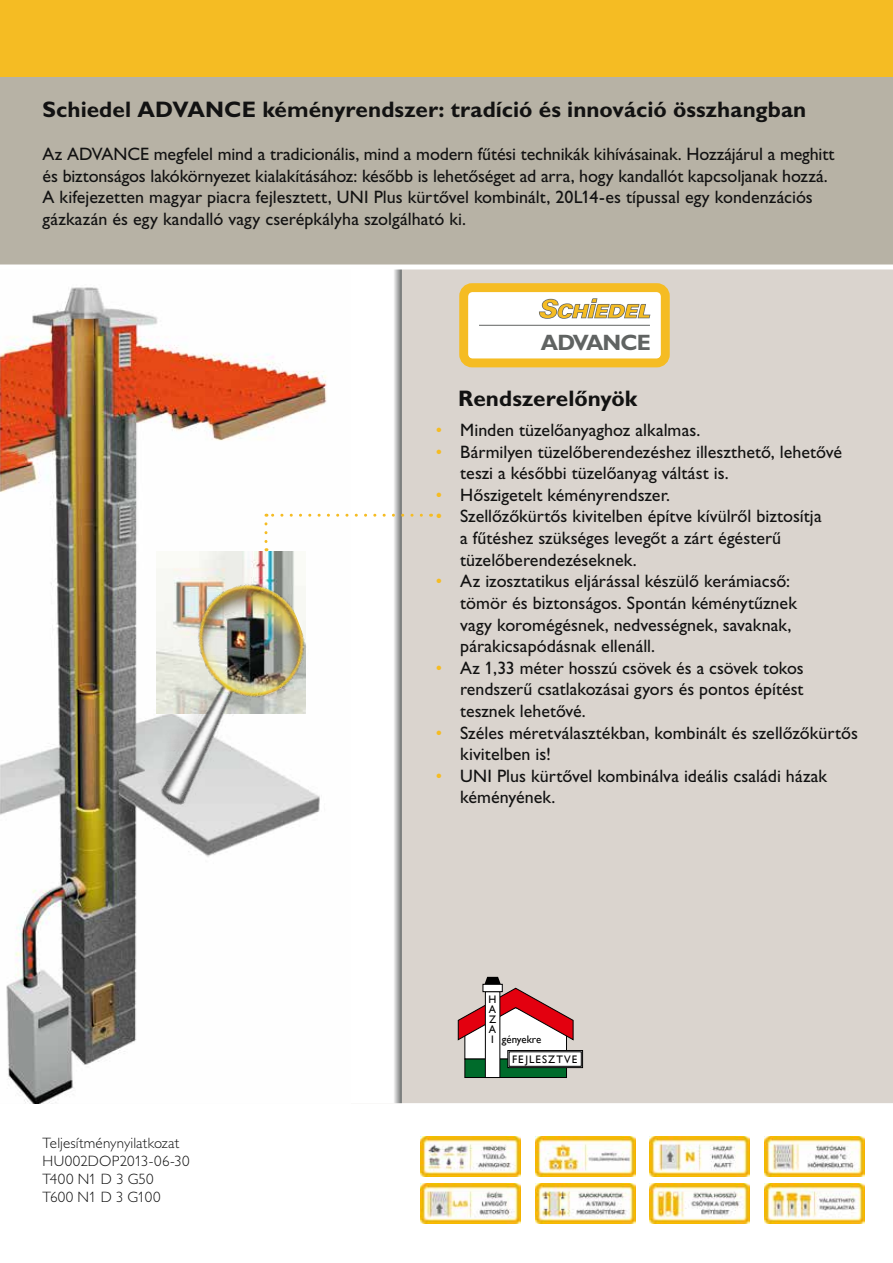
<style>
.page{position:relative;width:893px;height:1263px;background:#fff}
.page>*{position:absolute;margin:0;border:0;box-sizing:border-box;transform-origin:0 0}
.t1{font:22.5px "Gill Sans H Bold";color:#121212}
.t2{font:700 22.35px "Gill Sans";letter-spacing:-.04em;color:#606362}
.t3{font:18px/21.6px "Gill Sans H Regular";color:#121212}
.t4{font:15px/18px "Gill Sans H Light";letter-spacing:.01em;color:#121212}
.t5{font:10.95px/10.1px "Gill Sans";color:#000}
.t6{font:10.95px "Gill Sans";letter-spacing:.1em;color:#000}
.s1{color:#f5bc23}
</style>
<div class="page">
<div style="left:0;top:0;width:893px;height:94px;background:#f5bc23"></div>
<div style="left:0;top:77px;width:893px;height:190px;background:#b7b2a5"></div>
<div style="left:0;top:267px;width:893px;height:839px;background:#dad4ce"></div>
<div style="left:0;top:264px;width:893px;height:5px;background:#fff"></div>
<div style="left:0;top:1103px;width:893px;height:5px;background:#fff"></div>
<div style="left:0;top:269px;width:402px;height:834px;background:#fff"></div>
<img style="left:0;top:287px;width:348px;height:816px">
<img style="left:157px;top:552px;width:148px;height:18px">
<hr style="left:892px;top:269px;width:1px;height:834px;background:#fff">
<div style="left:464px;top:288px;width:201px;height:75px;background:#fff;border-radius:8px"></div>
<div style="left:459px;top:283px;width:211px;height:84px;border:9px solid #f5bc23;border-radius:8px"></div>
<hr style="left:479px;top:325px;width:171px;height:1px;background:#606362">
<svg style="left:539px;top:298px;width:111px;height:21px"></svg>
<div style="left:465px;top:1059px;width:101px;height:18px;background:#006b2b"></div>
<div style="left:465px;top:1059px;width:102px;height:19px;border:1px solid #000"></div>
<div style="left:485px;top:992px;width:15px;height:85px;background:#fff"></div>
<div style="left:485px;top:991px;width:15px;height:87px;border:1px solid #000"></div>
<div style="left:508px;top:1050px;width:75px;height:18px;border:1px solid #000"></div>
<svg style="left:458px;top:977px;width:116px;height:82px"></svg>
<div style="left:509px;top:1052px;width:72px;height:14px;background:#fff"></div>
<img style="left:535px;top:1184px;width:100px;height:39px">
<img style="left:420px;top:1137px;width:100px;height:40px">
<img style="left:535px;top:1137px;width:100px;height:40px">
<img style="left:650px;top:1137px;width:100px;height:40px">
<img style="left:764px;top:1137px;width:100px;height:40px">
<img style="left:420px;top:1184px;width:100px;height:39px">
<img style="left:650px;top:1184px;width:100px;height:39px">
<img style="left:764px;top:1184px;width:100px;height:39px">
<img style="left:94px;top:570px;width:252px;height:246px">
<svg style="left:393px;top:269px;width:9px;height:834px;background:#b5b6b6"></svg>
<svg style="left:266px;top:514px;width:155px;height:3px"></svg>
<svg style="left:264px;top:524px;width:3px;height:27px"></svg>
<p class="t1" style="left:43px;top:96px;width:765px">Schiedel ADVANCE kéményrendszer: tradíció és innováció összhangban</p>
<p class="t3" style="left:43px;top:143px;width:794px">Az ADVANCE megfelel mind a tradicionális, mind a modern fûtési technikák kihívásainak. Hozzájárul a meghitt és biztonságos lakókörnyezet kialakításához: késôbb is lehetôséget ad arra, hogy kandallót kapcsoljanak hozzá.<br>A kifejezetten magyar piacra fejlesztett, UNI Plus kürtôvel kombinált, 20L14-es típussal egy kondenzációs gázkazán és egy kandalló vagy cserépkályha szolgálható ki.</p>
<p class="t2" style="left:541px;top:329px;width:112px">ADVANCE</p>
<p class="t1" style="left:458px;top:385px;width:181px">Rendszerelônyök</p>
<p class="t3" style="left:436px;top:419px;width:266px"><span class="s1">•</span> Minden tüzelôanyaghoz alkalmas.</p>
<p class="t3" style="left:460px;top:441px;width:383px;text-indent:-24px"><span class="s1">•</span> Bármilyen tüzelôberendezéshez illeszthetô, lehetôvé teszi a késôbbi tüzelôanyag váltást is.</p>
<p class="t3" style="left:436px;top:484px;width:236px"><span class="s1">•</span> Hôszigetelt kéményrendszer.</p>
<p class="t3" style="left:460px;top:505px;width:363px;text-indent:-24px"><span class="s1">•</span> Szellôzôkürtôs kivitelben építve kívülrôl biztosítja a fûtéshez szükséges levegôt a zárt égésterû tüzelôberendezéseknek.</p>
<p class="t3" style="left:460px;top:570px;width:338px;text-indent:-24px"><span class="s1">•</span> Az izosztatikus eljárással készülô kerámiacsô: tömör és biztonságos. Spontán kéménytûznek vagy koromégésnek, nedvességnek, savaknak, párakicsapódásnak ellenáll.</p>
<p class="t3" style="left:460px;top:657px;width:345px;text-align:justify;text-indent:-24px"><span class="s1">•</span> Az 1,33 méter hosszú csövek és a csövek tokos rendszerû csatlakozásai gyors és pontos építést tesznek lehetôvé.</p>
<p class="t3" style="left:460px;top:721px;width:399px;text-indent:-24px"><span class="s1">•</span> Széles méretválasztékban, kombinált és szellôzôkürtôs kivitelben is!</p>
<p class="t3" style="left:460px;top:765px;width:368px;text-indent:-24px"><span class="s1">•</span> UNI Plus kürtôvel kombinálva ideális családi házak kéményének.</p>
<p class="t4" style="left:43px;top:1134px;width:148px">Teljesítménynyilatkozat<br>HU002DOP2013-06-30<br>T400 N1 D 3 G50<br>T600 N1 D 3 G100</p>
<p class="t5" style="left:489px;top:994px;width:54px">H<br>A<br>Z<br>A<br>I gényekre</p>
<p class="t6" style="left:512px;top:1053px;width:67px">FEJLESZTVE</p>
</div>
